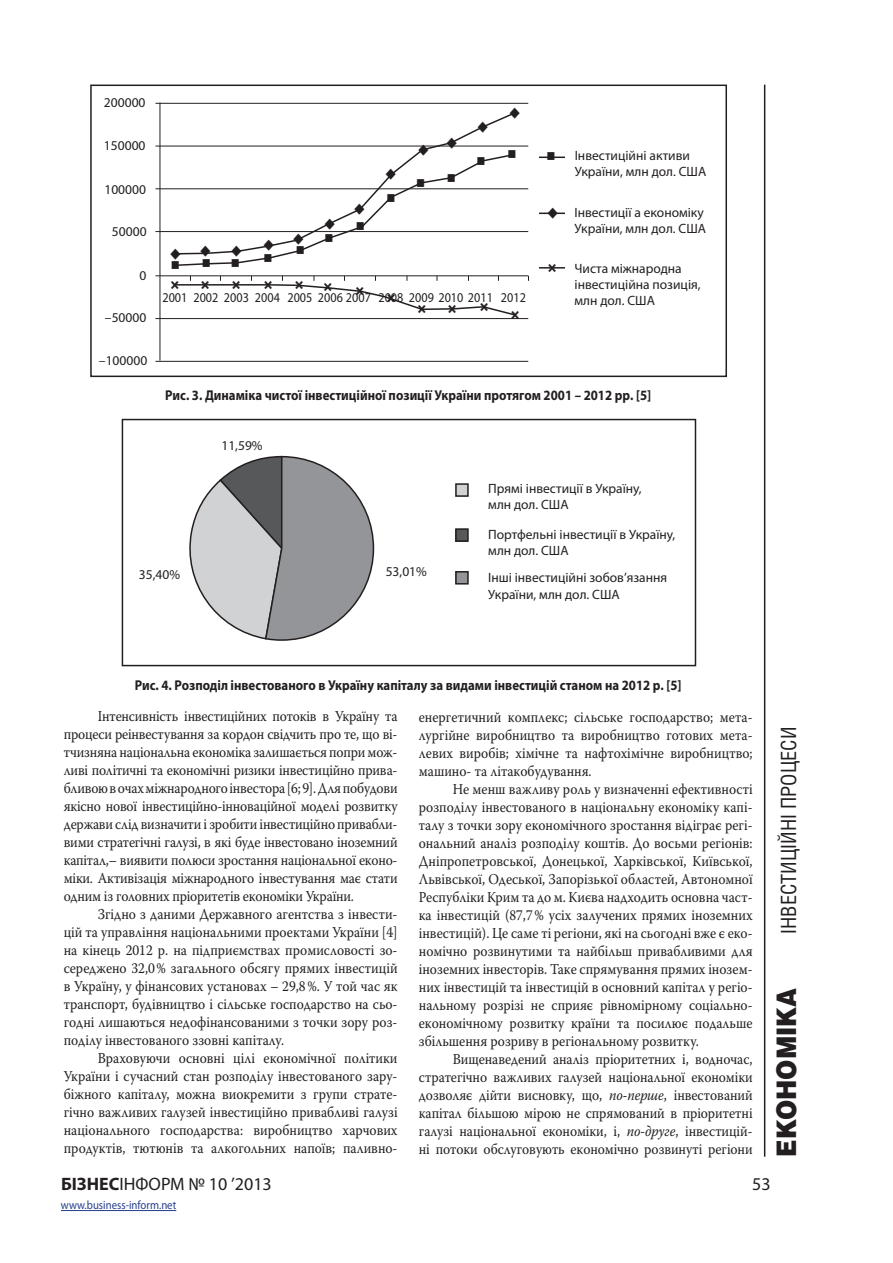
<style>
.page{position:relative;width:893px;height:1263px;background:#fff}
.page>*{position:absolute;margin:0;border:0;box-sizing:border-box;transform-origin:0 0}
.t1{font:900 27px "Helios";color:#231f20;scale:.9 1}
.t2{font:21px "Helios Cond";color:#231f20}
.t3{font:18px "Myriad Pro";color:#231f20}
.Osnova{font:15px/18px "Warnock Pro";color:#231f20;text-align:justify;scale:.9 1}
.Title_table{font:700 14.25px "Myriad Pro";color:#231f20;scale:.9 1}
.t4{font:13.5px/16.2px "Myriad Pro";color:#231f20}
.t5{font:13.5px "Myriad Pro";color:#231f20;scale:.9 1}
.t6{font:13.5px "Wingdings";color:#231f20;scale:.9 1}
.t7{font:12px "Myriad Pro";color:#253f8e;scale:.9 1}
.s1{font-style:italic}
.s2{font-weight:700}
</style>
<div class="page">
<hr style="left:764px;top:85px;width:1px;height:1072px;background:#231f20">
<hr style="left:61px;top:1210px;width:115px;height:1px;background:#253f8e">
<div style="left:90px;top:85px;width:637px;height:292px;border:2px solid #231f20"></div>
<hr style="left:155px;top:103px;width:373px;height:1px;background:#231f20">
<hr style="left:155px;top:146px;width:373px;height:1px;background:#231f20">
<hr style="left:155px;top:188px;width:373px;height:1px;background:#231f20">
<hr style="left:155px;top:231px;width:373px;height:1px;background:#231f20">
<hr style="left:155px;top:275px;width:373px;height:1px;background:#231f20">
<hr style="left:155px;top:318px;width:373px;height:1px;background:#231f20">
<hr style="left:155px;top:361px;width:373px;height:1px;background:#231f20">
<hr style="left:160px;top:103px;width:1px;height:258px;background:#231f20">
<svg style="left:189px;top:455px;width:186px;height:186px"></svg>
<div style="left:456px;top:484px;width:12px;height:12px;background:#d1d2d4"></div>
<div style="left:455px;top:483px;width:14px;height:14px;border:2px solid #231f20"></div>
<div style="left:456px;top:529px;width:12px;height:12px;background:#57585a"></div>
<div style="left:455px;top:528px;width:14px;height:14px;border:2px solid #231f20"></div>
<div style="left:456px;top:572px;width:12px;height:12px;background:#939598"></div>
<div style="left:455px;top:571px;width:14px;height:13px;border:2px solid #231f20"></div>
<div style="left:122px;top:419px;width:574px;height:247px;border:2px solid #231f20"></div>
<svg style="left:170px;top:112px;width:395px;height:207px"></svg>
<p class="t4" style="left:104px;top:94px;width:43px">200000</p>
<p class="t4" style="left:104px;top:137px;width:43px">150000</p>
<p class="t4" style="left:104px;top:181px;width:43px">100000</p>
<p class="t4" style="left:112px;top:223px;width:36px">50000</p>
<p class="t4" style="left:139px;top:267px;width:8px">0</p>
<p class="t4" style="left:105px;top:309px;width:43px">–50000</p>
<p class="t4" style="left:99px;top:352px;width:50px">–100000</p>
<p class="t6" style="left:296px;top:243px;width:12px">■</p>
<p class="t6" style="left:324px;top:231px;width:12px">■</p>
<p class="t6" style="left:356px;top:219px;width:12px">■</p>
<p class="t6" style="left:386px;top:191px;width:12px">■</p>
<p class="t6" style="left:476px;top:154px;width:12px">■</p>
<p class="t5" style="left:162px;top:289px;width:405px">2001 2002 2003 2004 2005 2006 2007 2008 2009 2010 2011 2012</p>
<p class="t4" style="left:575px;top:147px;width:133px">Інвестиційні активи<br>України, млн дол. США</p>
<p class="t4" style="left:574px;top:204px;width:133px">Інвестиції а економіку<br>України, млн дол. США</p>
<p class="t4" style="left:574px;top:260px;width:128px">Чиста міжнародна інвестиційна позиція, млн дол. США</p>
<p class="Title_table" style="left:165px;top:386px;width:541px">Рис. 3. Динаміка чистої інвестиційної позиції України протягом 2001 – 2012 рр. [5]</p>
<p class="t4" style="left:221px;top:437px;width:43px">11,59%</p>
<p class="t4" style="left:139px;top:566px;width:43px">35,40%</p>
<p class="t4" style="left:386px;top:563px;width:43px">53,01%</p>
<p class="t4" style="left:488px;top:480px;width:155px">Прямі інвестиції в Україну, млн дол. США</p>
<p class="t4" style="left:488px;top:526px;width:189px">Портфельні інвестиції в Україну, млн дол. США</p>
<p class="t4" style="left:488px;top:569px;width:181px">Інші інвестиційні зобов’язання<br>України, млн дол. США</p>
<p class="Title_table" style="left:135px;top:676px;width:609px">Рис. 4. Розподіл інвестованого в Україну капіталу за видами інвестицій станом на 2012 р. [5]</p>
<p class="Osnova" style="left:64px;top:707px;width:372px;text-indent:34px">Інтенсивність інвестиційних потоків в Україну та процеси реінвестування за кордон свідчить про те, що ві&shy;тчизняна національна економіка залишається попри мож&shy;ливі політичні та економічні ризики інвестиційно прива&shy;бливою в очах міжнародного інвестора [6; 9]. Для побудови якісно нової інвестиційно-інноваційної моделі розвитку держави слід визначити і зробити інвестиційно привабли&shy;вими стратегічні галузі, в які буде інвестовано іноземний капітал,– виявити полюси зростання національної еконо&shy;міки. Активізація міжнародного інвестування має стати одним із головних пріоритетів економіки України.</p>
<p class="Osnova" style="left:64px;top:905px;width:372px;text-indent:34px">Згідно з даними Державного агентства з інвести&shy;цій та управління національними проектами України [4] на кінець 2012 р. на підприємствах промисловості зо&shy;середжено 32,0% загального обсягу прямих інвестицій в Україну, у фінансових установах – 29,8%. У той час як транспорт, будівництво і сільське господарство на сьо&shy;годні лишаються недофінансованими з точки зору роз&shy;поділу інвестованого ззовні капіталу.</p>
<p class="Osnova" style="left:64px;top:1049px;width:372px;text-indent:34px">Враховуючи основні цілі економічної політики України і сучасний стан розподілу інвестованого зару&shy;біжного капіталу, можна виокремити з групи страте&shy;гічно важливих галузей інвестиційно привабливі галузі національного господарства: виробництво харчових продуктів, тютюнів та алкогольних напоїв; паливно-</p>
<p class="Osnova" style="left:419px;top:707px;width:372px">енергетичний комплекс; сільське господарство; мета&shy;лургійне виробництво та виробництво готових мета&shy;левих виробів; хімічне та нафтохімічне виробництво; машино- та літакобудування.</p>
<p class="Osnova" style="left:419px;top:779px;width:372px;text-indent:34px">Не менш важливу роль у визначенні ефективності розподілу інвестованого в національну економіку капі&shy;талу з точки зору економічного зростання відіграє регі&shy;ональний аналіз розподілу коштів. До восьми регіонів:<br>Дніпропетровської, Донецької, Харківської, Київської, Львівської, Одеської, Запорізької областей, Автономної Республіки Крим та до м. Києва надходить основна част&shy;ка інвестицій (87,7% усіх залучених прямих іноземних інвестицій). Це саме ті регіони, які на сьогодні вже є еко&shy;номічно розвинутими та найбільш привабливими для іноземних інвесторів. Таке спрямування прямих інозем&shy;них інвестицій та інвестицій в основний капітал у регіо&shy;нальному розрізі не сприяє рівномірному соціально&shy;економічному розвитку країни та посилює подальше збільшення розриву в регіональному розвитку.</p>
<p class="Osnova" style="left:419px;top:1049px;width:372px;text-indent:34px">Вищенаведений аналіз пріоритетних і, водночас, стратегічно важливих галузей національної економіки дозволяє дійти висновку, що, <span class="s1">по-перше</span>, інвестований капітал більшою мірою не спрямований в пріоритетні галузі національної економіки, і, <span class="s1">по-друге</span>, інвестицій&shy;ні потоки обслуговують економічно розвинуті регіони</p>
<h2 class="t2" style="left:776px;top:934px;width:208px;rotate:-90deg">інвестиційні процеси</h2>
<h1 class="t1" style="left:769px;top:1157px;width:189px;rotate:-90deg">ЕКОНОМІКА</h1>
<p class="t3" style="left:61px;top:1173px;width:212px"><span class="s2">БІЗНЕС</span>ІНФОРМ № 10 ’2013</p>
<p class="t3" style="left:752px;top:1173px;width:20px">53</p>
<p class="t7" style="left:61px;top:1198px;width:130px">www.business-inform.net</p>
</div>
